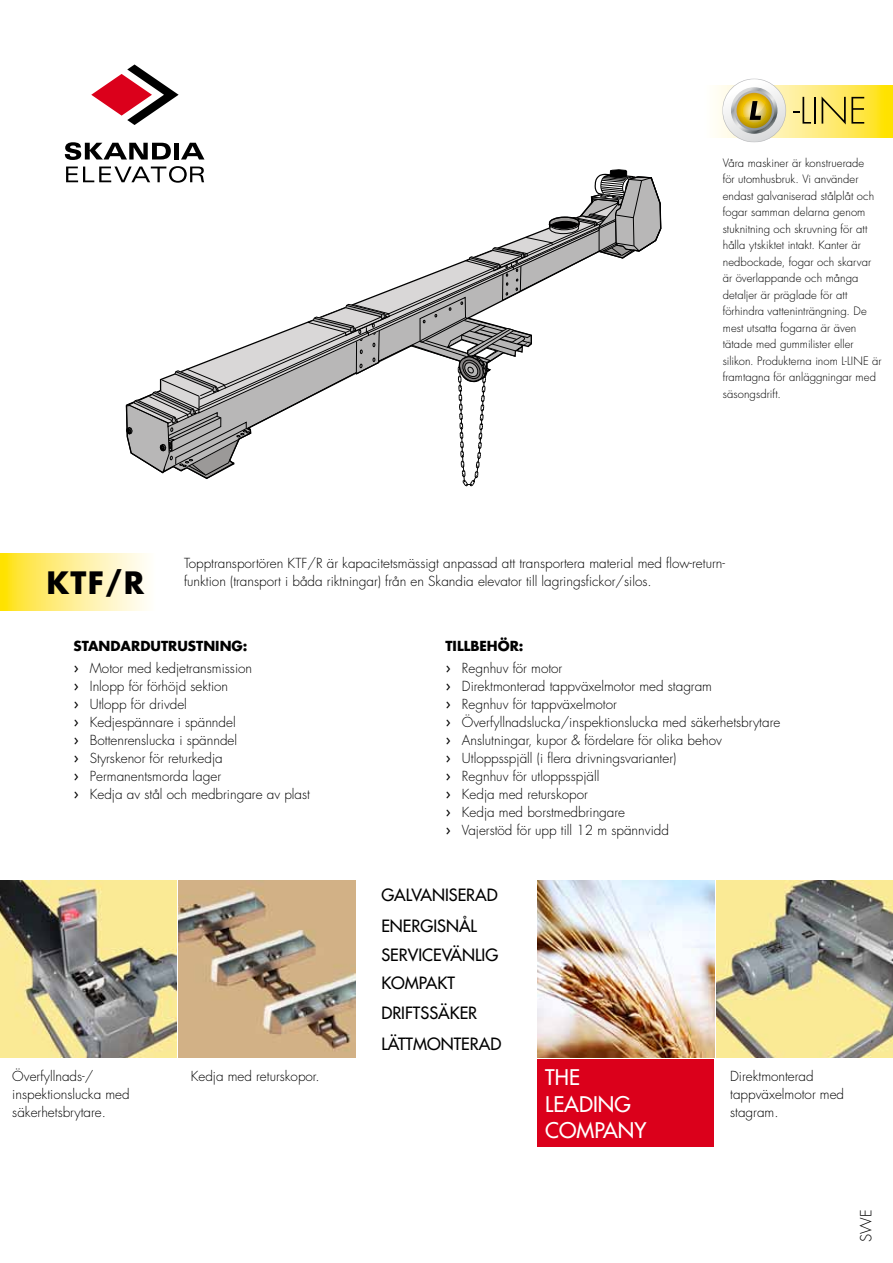
<style>
.page{position:relative;width:893px;height:1263px;background:#fff}
.page>*{position:absolute;margin:0;border:0;box-sizing:border-box;transform-origin:0 0}
.t1{font:700 30px "Futura Std";color:#000}
.t2{font:500 21px/26.5px "Futura Std";color:#fff}
.t3{font:500 16.5px/31px "Futura Std";color:#000}
.t4{font:300 15px "Futura Std";color:#000}
.t5{font:300 13.5px/18px "Futura Std";color:#000}
.t6{font:300 11.25px/16.5px "Futura Std";letter-spacing:.005em;color:#000}
.s1{font-weight:700}
.s2{font-weight:400;font-size:16.5px}
</style>
<div class="page">
<svg style="left:716px;top:85px;width:177px;height:52px"></svg>
<svg style="left:0;top:553px;width:147px;height:57px"></svg>
<svg style="left:65px;top:142px;width:106px;height:18px"></svg>
<div style="left:174px;top:143px;width:5px;height:16px;background:#000"></div>
<svg style="left:181px;top:143px;width:23px;height:16px"></svg>
<svg style="left:91px;top:64px;width:88px;height:61px"></svg>
<svg style="left:722px;top:79px;width:64px;height:63px"></svg>
<svg style="left:793px;top:97px;width:18px;height:27px"></svg>
<hr style="left:814px;top:97px;width:2px;height:27px;background:#000">
<svg style="left:822px;top:96px;width:42px;height:28px"></svg>
<svg style="left:66px;top:166px;width:596px;height:321px"></svg>
<div style="left:537px;top:1060px;width:177px;height:87px;background:#db001b"></div>
<img style="left:0;top:881px;width:176px;height:176px">
<img style="left:537px;top:881px;width:177px;height:176px">
<img style="left:179px;top:881px;width:177px;height:176px">
<img style="left:717px;top:881px;width:176px;height:176px">
<p class="t6" style="left:723px;top:155px;width:161px">Våra maskiner är konstruerade<br>för utomhusbruk. Vi använder endast galvaniserad stålplåt och fogar samman delarna genom stuknitning och skruvning för att hålla ytskiktet intakt. Kanter är nedbockade, fogar och skarvar är överlappande och många detaljer är präglade för att förhindra vatteninträngning. De mest utsatta fogarna är även tätade med gummilister eller silikon. Produkterna inom L-LINE är framtagna för anläggningar med säsongsdrift.</p>
<h1 class="t1" style="left:47px;top:563px;width:99px">KTF/R</h1>
<p class="t5" style="left:184px;top:554px;width:543px">Topptransportören KTF/R är kapacitetsmässigt anpassad att transportera material med flow-return&shy;funktion (transport i båda riktningar) från en Skandia elevator till lagringsfickor/silos.</p>
<p class="t5" style="left:73px;top:635px;width:180px;line-height:22.2px"><span class="s1">STANDARDUTRUSTNING: </span><span class="s2">›</span> Motor med kedjetransmission</p>
<p class="t5" style="left:73px;top:677px;width:238px"><span class="s2">›</span> Inlopp för förhöjd sektion<br><span class="s2">›</span> Utlopp för drivdel<br><span class="s2">›</span> Kedjespännare i spänndel<br><span class="s2">›</span> Bottenrenslucka i spänndel<br><span class="s2">›</span> Styrskenor för returkedja<br><span class="s2">›</span> Permanentsmorda lager<br><span class="s2">›</span> Kedja av stål och medbringare av plast</p>
<p class="t5" style="left:445px;top:635px;width:118px;line-height:22.2px"><span class="s1">TILLBEHÖR:<br></span><span class="s2">›</span> Regnhuv för motor</p>
<p class="t5" style="left:445px;top:677px;width:336px"><span class="s2">›</span> Direktmonterad tappväxelmotor med stagram<br><span class="s2">›</span> Regnhuv för tappväxelmotor<br><span class="s2">›</span> Överfyllnadslucka/inspektionslucka med säkerhetsbrytare <span class="s2">›</span> Anslutningar, kupor &amp; fördelare för olika behov<br><span class="s2">›</span> Utloppsspjäll (i flera drivningsvarianter)<br><span class="s2">›</span> Regnhuv för utloppsspjäll<br><span class="s2">›</span> Kedja med returskopor<br><span class="s2">›</span> Kedja med borstmedbringare<br><span class="s2">›</span> Vajerstöd för upp till 12 m spännvidd</p>
<p class="t3" style="left:381px;top:879px;width:118px">GALVANISERAD<br>ENERGISNÅL</p>
<p class="t3" style="left:381px;top:941px;width:118px;line-height:28px">SERVICEVÄNLIG<br>KOMPAKT</p>
<p class="t3" style="left:381px;top:997px;width:121px">DRIFTSSÄKER<br>LÄTTMONTERAD</p>
<p class="t5" style="left:12px;top:1067px;width:119px">Överfyllnads-/ inspektionslucka med säkerhetsbrytare.</p>
<p class="t5" style="left:730px;top:1067px;width:116px">Direktmonterad tappväxelmotor med stagram.</p>
<h2 class="t2" style="left:545px;top:1064px;width:103px">THE<br>LEADING<br>COMPANY</h2>
<p class="t5" style="left:191px;top:1067px;width:130px">Kedja med returskopor.</p>
<p class="t4" style="left:857px;top:1242px;width:34px;rotate:-90deg">SWE</p>
</div>
